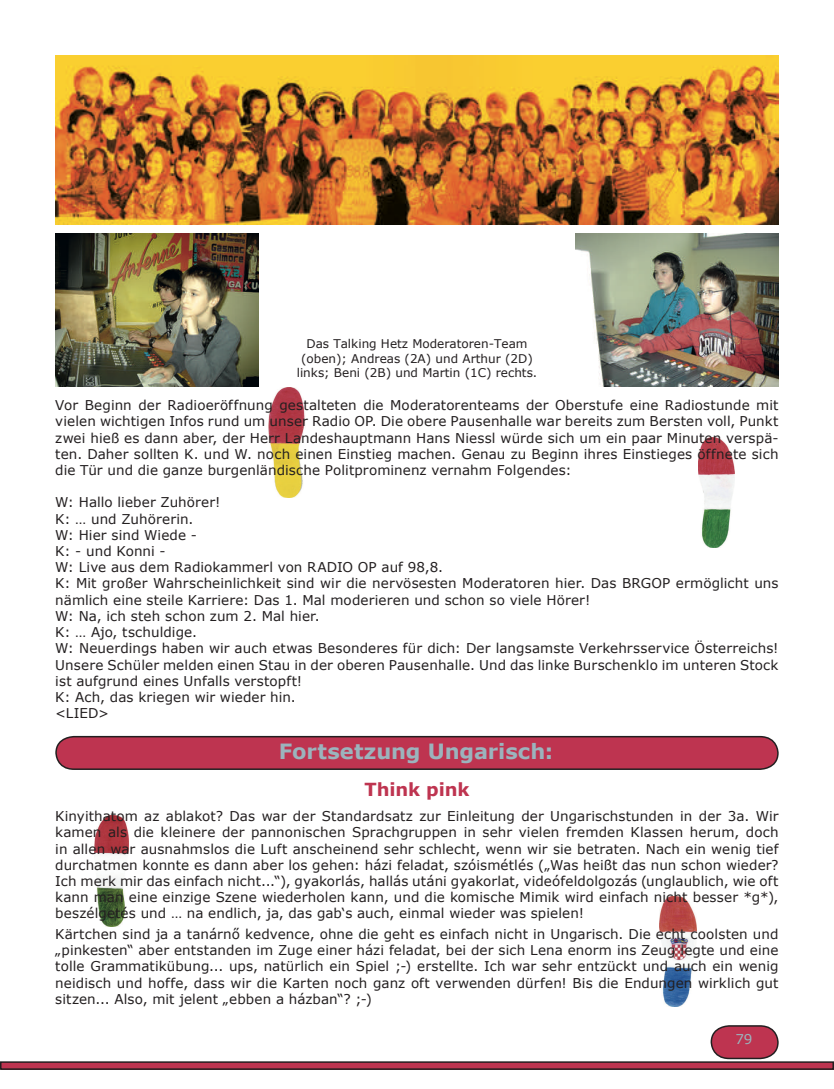
<style>
.page{position:relative;width:834px;height:1089px;background:#fff}
.page>*{position:absolute;margin:0;border:0;box-sizing:border-box;transform-origin:0 0}
.t1{font:700 21px "Verdana";letter-spacing:-.005em;color:#9bb4bd}
.t2{font:700 18px "Verdana";letter-spacing:-.01em;color:#be3450}
.t3{font:13.5px/16.2px "Verdana";letter-spacing:.005em;color:#231f20;text-align:justify}
.t4{font:13.5px "Verdana";color:#9bb4bd}
.t5{font:12px/14.4px "Verdana";color:#231f20;text-align:center}
</style>
<div class="page">
<div style="left:1px;top:1062px;width:832px;height:7px;background:#be3450"></div>
<div style="left:0;top:1061px;width:833px;height:8px;border:2px solid #231f20"></div>
<svg style="left:710px;top:1025px;width:69px;height:34px;background:#b54b60"></svg>
<img style="left:268px;top:387px;width:37px;height:110px">
<img style="left:698px;top:437px;width:36px;height:110px">
<img style="left:94px;top:815px;width:35px;height:111px">
<img style="left:659px;top:896px;width:37px;height:110px">
<img style="left:55px;top:55px;width:723px;height:170px">
<img style="left:55px;top:234px;width:203px;height:152px">
<svg style="left:55px;top:735px;width:724px;height:35px;background:#b23952"></svg>
<img style="left:575px;top:234px;width:203px;height:152px">
<p class="t5" style="left:296px;top:336px;width:242px">Das Talking Hetz Moderatoren-Team (oben); Andreas (2A) und Arthur (2D) links; Beni (2B) und Martin (1C) rechts.</p>
<p class="t3" style="left:55px;top:397px;width:724px">Vor Beginn der Radioeröffnung gestalteten die Moderatorenteams der Oberstufe eine Radiostunde mit vielen wichtigen Infos rund um unser Radio OP. Die obere Pausenhalle war bereits zum Bersten voll, Punkt zwei hieß es dann aber, der Herr Landeshauptmann Hans Niessl würde sich um ein paar Minuten verspä&shy;ten. Daher sollten K. und W. noch einen Einstieg machen. Genau zu Beginn ihres Einstieges öffnete sich die Tür und die ganze burgenländische Politprominenz vernahm Folgendes:</p>
<p class="t3" style="left:55px;top:494px;width:724px;text-align:left">W: Hallo lieber Zuhörer!<br>K: … und Zuhörerin.<br>W: Hier sind Wiede -<br>K: - und Konni -<br>W: Live aus dem Radiokammerl von RADIO OP auf 98,8.<br>K: Mit großer Wahrscheinlichkeit sind wir die nervösesten Moderatoren hier. Das BRGOP ermöglicht uns nämlich eine steile Karriere: Das 1. Mal moderieren und schon so viele Hörer!<br>W: Na, ich steh schon zum 2. Mal hier.<br>K: … Ajo, tschuldige.<br>W: Neuerdings haben wir auch etwas Besonderes für dich: Der langsamste Verkehrsservice Österreichs!<br>Unsere Schüler melden einen Stau in der oberen Pausenhalle. Und das linke Burschenklo im unteren Stock ist aufgrund eines Unfalls verstopft!<br>K: Ach, das kriegen wir wieder hin.<br>&lt;LIED&gt;</p>
<h1 class="t1" style="left:279px;top:738px;width:276px">Fortsetzung Ungarisch:</h1>
<h2 class="t2" style="left:364px;top:778px;width:106px">Think pink</h2>
<p class="t3" style="left:55px;top:807px;width:724px">Kinyithatom az ablakot? Das war der Standardsatz zur Einleitung der Ungarischstunden in der 3a. Wir kamen als die kleinere der pannonischen Sprachgruppen in sehr vielen fremden Klassen herum, doch in allen war ausnahmslos die Luft anscheinend sehr schlecht, wenn wir sie betraten. Nach ein wenig tief durchatmen konnte es dann aber los gehen: házi feladat, szóismétlés („Was heißt das nun schon wieder?<br>Ich merk mir das einfach nicht...“), gyakorlás, hallás utáni gyakorlat, videófeldolgozás (unglaublich, wie oft kann man eine einzige Szene wiederholen kann, und die komische Mimik wird einfach nicht besser *g*), beszélgetés und … na endlich, ja, das gab‘s auch, einmal wieder was spielen!</p>
<p class="t3" style="left:55px;top:925px;width:724px">Kärtchen sind ja a tanárnő kedvence, ohne die geht es einfach nicht in Ungarisch. Die echt coolsten und „pinkesten“ aber entstanden im Zuge einer házi feladat, bei der sich Lena enorm ins Zeug legte und eine tolle Grammatikübung... ups, natürlich ein Spiel ;-) erstellte. Ich war sehr entzückt und auch ein wenig neidisch und hoffe, dass wir die Karten noch ganz oft verwenden dürfen! Bis die Endungen wirklich gut sitzen... Also, mit jelent „ebben a házban“? ;-)</p>
<p class="t4" style="left:735px;top:1030px;width:19px">79</p>
</div>
